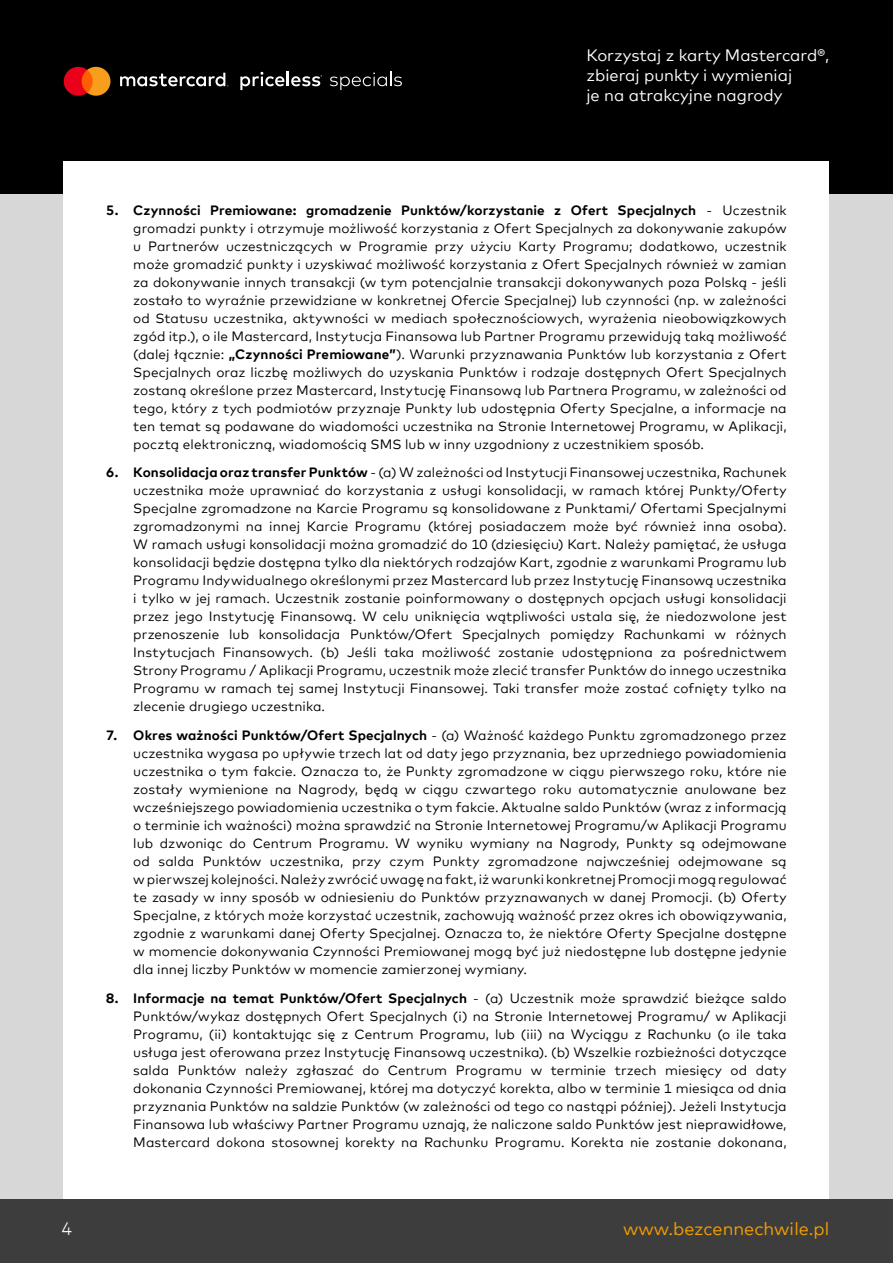
<style>
.page{position:relative;width:893px;height:1263px;background:#fff}
.page>*{position:absolute;margin:0;border:0;box-sizing:border-box;transform-origin:0 0}
.t1{font:18px "Mark Offc For MC";color:#f59e00}
.t2{font:300 18px "Mark Offc For MC";color:#fff}
.t3{font:16.5px/19.8px "Mark Offc For MC";color:#fff}
.t4{font:13.5px/18px "Mark Offc For MC";letter-spacing:.01em;color:#000;text-align:justify}
.s1{font-weight:700}
</style>
<div class="page">
<div style="left:0;top:162px;width:893px;height:1037px;background:#d8d7d7"></div>
<div style="left:0;top:0;width:893px;height:193px;background:#000"></div>
<div style="left:64px;top:162px;width:765px;height:1037px;background:#fff"></div>
<div style="left:0;top:1199px;width:893px;height:64px;background:#3d3d3d"></div>
<svg style="left:64px;top:67px;width:46px;height:29px"></svg>
<svg style="left:120px;top:73px;width:108px;height:13px"></svg>
<svg style="left:240px;top:72px;width:82px;height:18px"></svg>
<svg style="left:330px;top:72px;width:72px;height:18px"></svg>
<p class="t3" style="left:586px;top:44px;width:244px">Korzystaj z karty Mastercard®, zbieraj punkty i wymieniaj<br>je na atrakcyjne nagrody</p>
<p class="t4" style="left:133px;top:200px;width:655px;text-indent:-27px"><span class="s1">5. Czynności Premiowane: gromadzenie Punktów/korzystanie z Ofert Specjalnych</span> - Uczestnik gromadzi punkty i otrzymuje możliwość korzystania z Ofert Specjalnych za dokonywanie zakupów u Partnerów uczestniczących w Programie przy użyciu Karty Programu; dodatkowo, uczestnik może gromadzić punkty i uzyskiwać możliwość korzystania z Ofert Specjalnych również w zamian za dokonywanie innych transakcji (w tym potencjalnie transakcji dokonywanych poza Polską - jeśli zostało to wyraźnie przewidziane w konkretnej Ofercie Specjalnej) lub czynności (np. w zależności od Statusu uczestnika, aktywności w mediach społecznościowych, wyrażenia nieobowiązkowych zgód itp.), o ile Mastercard, Instytucja Finansowa lub Partner Programu przewidują taką możliwość (dalej łącznie: <span class="s1">„Czynności Premiowane”</span>). Warunki przyznawania Punktów lub korzystania z Ofert Specjalnych oraz liczbę możliwych do uzyskania Punktów i rodzaje dostępnych Ofert Specjalnych zostaną określone przez Mastercard, Instytucję Finansową lub Partnera Programu, w zależności od tego, który z tych podmiotów przyznaje Punkty lub udostępnia Oferty Specjalne, a informacje na ten temat są podawane do wiadomości uczestnika na Stronie Internetowej Programu, w Aplikacji, pocztą elektroniczną, wiadomością SMS lub w inny uzgodniony z uczestnikiem sposób.</p>
<p class="t4" style="left:133px;top:462px;width:655px;text-indent:-27px"><span class="s1">6. Konsolidacja oraz transfer Punktów</span> - (a) W zależności od Instytucji Finansowej uczestnika, Rachunek uczestnika może uprawniać do korzystania z usługi konsolidacji, w ramach której Punkty/Oferty Specjalne zgromadzone na Karcie Programu są konsolidowane z Punktami/ Ofertami Specjalnymi zgromadzonymi na innej Karcie Programu (której posiadaczem może być również inna osoba).<br>W ramach usługi konsolidacji można gromadzić do 10 (dziesięciu) Kart. Należy pamiętać, że usługa konsolidacji będzie dostępna tylko dla niektórych rodzajów Kart, zgodnie z warunkami Programu lub Programu Indywidualnego określonymi przez Mastercard lub przez Instytucję Finansową uczestnika i tylko w jej ramach. Uczestnik zostanie poinformowany o dostępnych opcjach usługi konsolidacji przez jego Instytucję Finansową. W celu uniknięcia wątpliwości ustala się, że niedozwolone jest przenoszenie lub konsolidacja Punktów/Ofert Specjalnych pomiędzy Rachunkami w różnych Instytucjach Finansowych. (b) Jeśli taka możliwość zostanie udostępniona za pośrednictwem Strony Programu / Aplikacji Programu, uczestnik może zlecić transfer Punktów do innego uczestnika Programu w ramach tej samej Instytucji Finansowej. Taki transfer może zostać cofnięty tylko na zlecenie drugiego uczestnika.</p>
<p class="t4" style="left:133px;top:725px;width:655px;text-indent:-27px"><span class="s1">7. Okres ważności Punktów/Ofert Specjalnych</span> - (a) Ważność każdego Punktu zgromadzonego przez uczestnika wygasa po upływie trzech lat od daty jego przyznania, bez uprzedniego powiadomienia uczestnika o tym fakcie. Oznacza to, że Punkty zgromadzone w ciągu pierwszego roku, które nie zostały wymienione na Nagrody, będą w ciągu czwartego roku automatycznie anulowane bez wcześniejszego powiadomienia uczestnika o tym fakcie. Aktualne saldo Punktów (wraz z informacją o terminie ich ważności) można sprawdzić na Stronie Internetowej Programu/w Aplikacji Programu lub dzwoniąc do Centrum Programu. W wyniku wymiany na Nagrody, Punkty są odejmowane od salda Punktów uczestnika, przy czym Punkty zgromadzone najwcześniej odejmowane są w pierwszej kolejności. Należy zwrócić uwagę na fakt, iż warunki konkretnej Promocji mogą regulować te zasady w inny sposób w odniesieniu do Punktów przyznawanych w danej Promocji. (b) Oferty Specjalne, z których może korzystać uczestnik, zachowują ważność przez okres ich obowiązywania, zgodnie z warunkami danej Oferty Specjalnej. Oznacza to, że niektóre Oferty Specjalne dostępne w momencie dokonywania Czynności Premiowanej mogą być już niedostępne lub dostępne jedynie dla innej liczby Punktów w momencie zamierzonej wymiany.</p>
<p class="t4" style="left:133px;top:988px;width:655px;text-indent:-27px"><span class="s1">8. Informacje na temat Punktów/Ofert Specjalnych</span> - (a) Uczestnik może sprawdzić bieżące saldo Punktów/wykaz dostępnych Ofert Specjalnych (i) na Stronie Internetowej Programu/ w Aplikacji Programu, (ii) kontaktując się z Centrum Programu, lub (iii) na Wyciągu z Rachunku (o ile taka usługa jest oferowana przez Instytucję Finansową uczestnika). (b) Wszelkie rozbieżności dotyczące salda Punktów należy zgłaszać do Centrum Programu w terminie trzech miesięcy od daty dokonania Czynności Premiowanej, której ma dotyczyć korekta, albo w terminie 1 miesiąca od dnia przyznania Punktów na saldzie Punktów (w zależności od tego co nastąpi później). Jeżeli Instytucja Finansowa lub właściwy Partner Programu uznają, że naliczone saldo Punktów jest nieprawidłowe, Mastercard dokona stosownej korekty na Rachunku Programu. Korekta nie zostanie dokonana,</p>
<h1 class="t2" style="left:62px;top:1215px;width:12px">4</h1>
<h1 class="t1" style="left:623px;top:1215px;width:208px">www.bezcennechwile.pl</h1>
</div>
